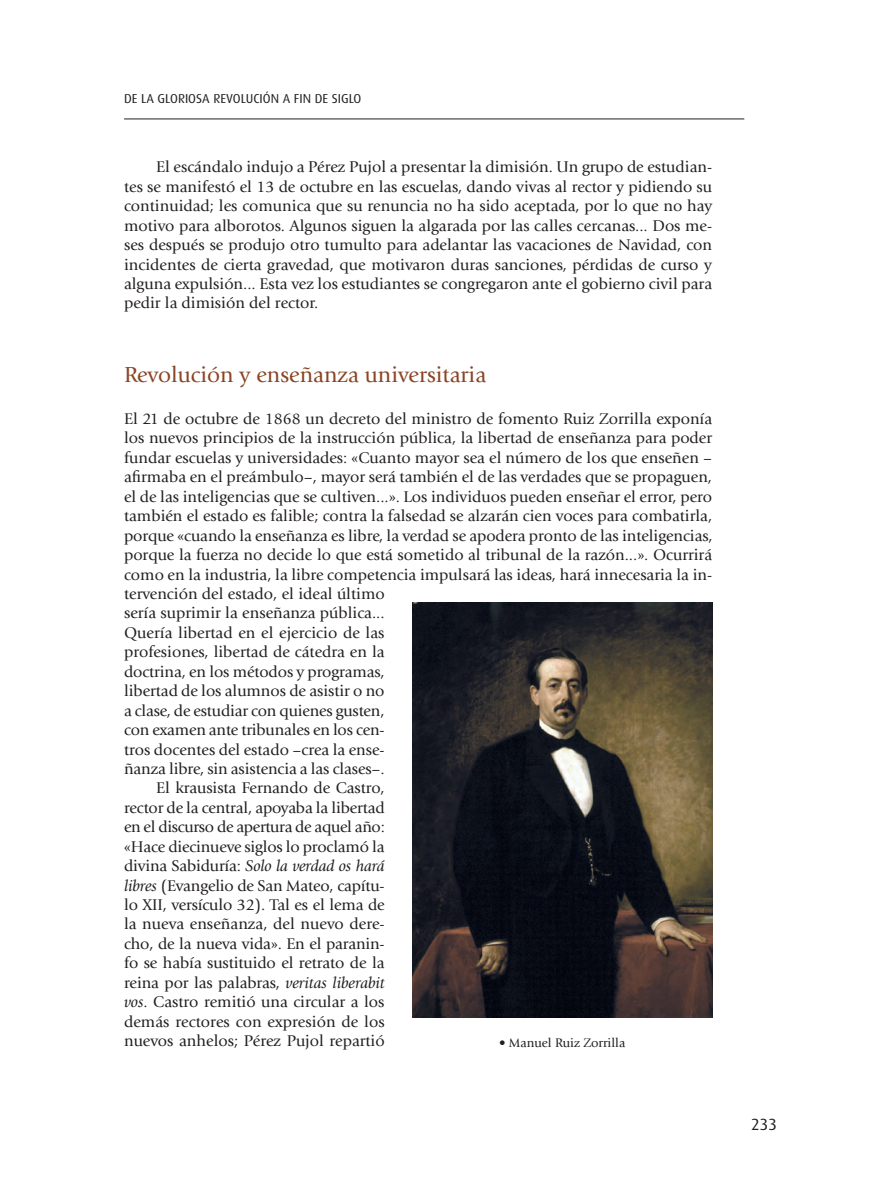
<style>
.page{position:relative;width:873px;height:1194px;background:#fff}
.page>*{position:absolute;margin:0;border:0;box-sizing:border-box;transform-origin:0 0}
.Subtitulo{font:22.65px "Giovanni Std";color:#894524}
.cuerpo{font:16.2px/19.5px "Giovanni Std";color:#231f20;text-align:justify}
.t1{font:16.2px "Dax";color:#231f20}
.t2{font:12.9px "Dax";color:#231f20}
.Pie_figura{font:12.9px "Giovanni Std";color:#231f20}
.s1{font-style:italic}
</style>
<div class="page">
<hr style="left:124px;top:119px;width:620px;height:1px;background:#231f20">
<img style="left:412px;top:603px;width:300px;height:414px">
<p class="t2" style="left:124px;top:91px;width:239px">DE LA GLORIOSA REVOLUCIÓN A FIN DE SIGLO</p>
<p class="cuerpo" style="left:124px;top:158px;width:589px;text-indent:32px">El escándalo indujo a Pérez Pujol a presentar la dimisión. Un grupo de estudian&shy;tes se manifestó el 13 de octubre en las escuelas, dando vivas al rector y pidiendo su continuidad; les comunica que su renuncia no ha sido aceptada, por lo que no hay motivo para alborotos. Algunos siguen la algarada por las calles cercanas... Dos me&shy;ses después se produjo otro tumulto para adelantar las vacaciones de Navidad, con incidentes de cierta gravedad, que motivaron duras sanciones, pérdidas de curso y alguna expulsión... Esta vez los estudiantes se congregaron ante el gobierno civil para pedir la dimisión del rector.</p>
<p class="Subtitulo" style="left:124px;top:361px;width:364px">Revolución y enseñanza universitaria</p>
<p class="cuerpo" style="left:124px;top:409px;width:590px;text-align:left">El 21 de octubre de 1868 un decreto del ministro de fomento Ruiz Zorrilla exponía los nuevos principios de la instrucción pública, la libertad de enseñanza para poder fundar escuelas y universidades: «Cuanto mayor sea el número de los que enseñen – afirmaba en el preámbulo–, mayor será también el de las verdades que se propaguen, el de las inteligencias que se cultiven...». Los individuos pueden enseñar el error, pero también el estado es falible; contra la falsedad se alzarán cien voces para combatirla, porque «cuando la enseñanza es libre, la verdad se apodera pronto de las inteligencias, porque la fuerza no decide lo que está sometido al tribunal de la razón...». Ocurrirá como en la industria, la libre competencia impulsará las ideas, hará innecesaria la in&shy;tervención del estado, el ideal último<br>sería suprimir la enseñanza pública...<br>Quería libertad en el ejercicio de las<br>profesiones, libertad de cátedra en la<br>doctrina, en los métodos y programas,<br>libertad de los alumnos de asistir o no<br>a clase, de estudiar con quienes gusten,<br>con examen ante tribunales en los cen-<br>tros docentes del estado –crea la ense-<br>ñanza libre, sin asistencia a las clases–.</p>
<p class="cuerpo" style="left:124px;top:778px;width:262px;text-indent:32px">El krausista Fernando de Castro, rector de la central, apoyaba la libertad en el discurso de apertura de aquel año: «Hace diecinueve siglos lo proclamó la divina Sabiduría: <span class="s1">Solo la verdad os hará libres</span> (Evangelio de San Mateo, capítu&shy;lo XII, versículo 32). Tal es el lema de la nueva enseñanza, del nuevo dere&shy;cho, de la nueva vida». En el paranin&shy;fo se había sustituido el retrato de la reina por las palabras, <span class="s1">veritas liberabit vos</span>. Castro remitió una circular a los demás rectores con expresión de los nuevos anhelos; Pérez Pujol repartió</p>
<p class="Pie_figura" style="left:499px;top:1036px;width:128px">• Manuel Ruiz Zorrilla</p>
<p class="t1" style="left:751px;top:1115px;width:27px">233</p>
</div>
